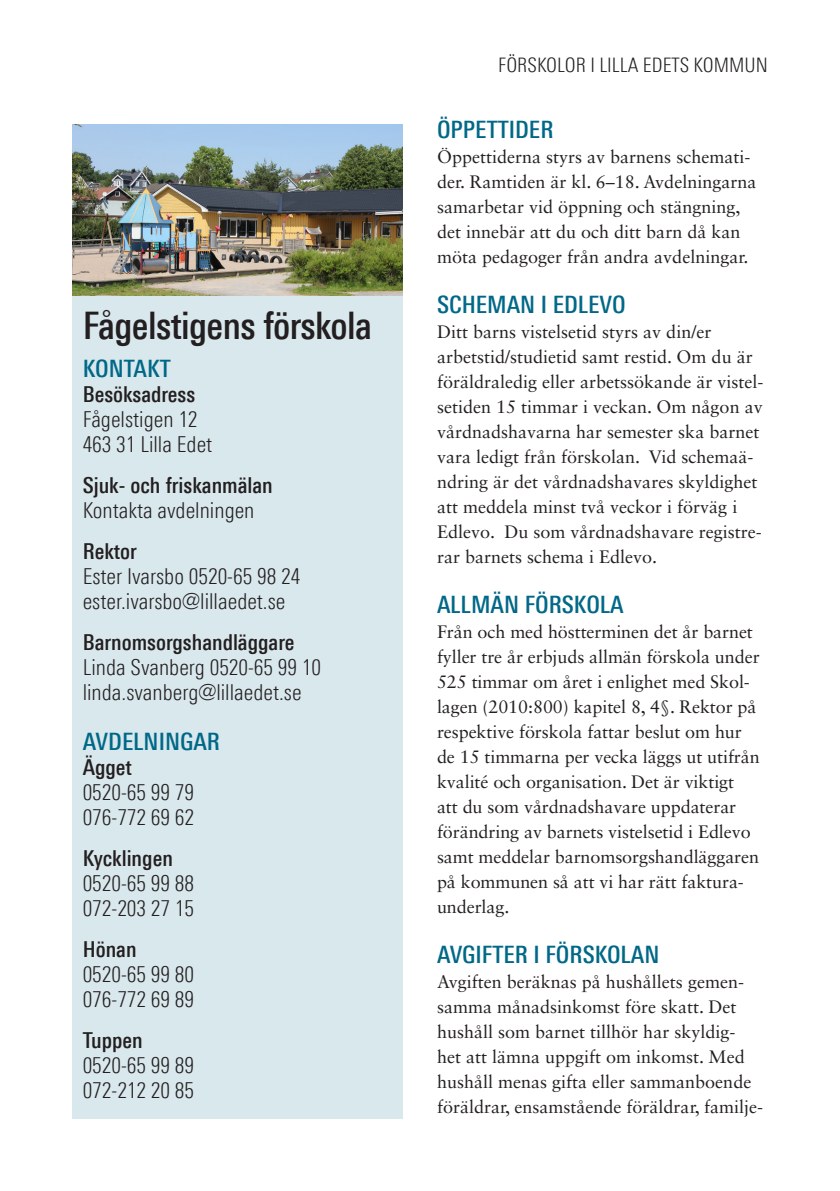
<style>
.page{position:relative;width:840px;height:1191px;background:#fff}
.page>*{position:absolute;margin:0;border:0;box-sizing:border-box;transform-origin:0 0}
.t1{font:500 38px "Linotype Univers 520 Cn";letter-spacing:-.015em;color:#231f20}
.t2{font:500 24px "Linotype Univers 520 Cn";color:#006887}
.t3{font:300 22px/25px "Linotype Univers 320 Cn";color:#231f20}
.t4{font:500 22px "Linotype Univers 520 Cn";color:#231f20}
.t5{font:300 20px "Linotype Univers 320 Cn";color:#231f20}
.t6{font:18px/25px "Sabon LT Std";color:#231f20}
</style>
<div class="page">
<div style="left:72px;top:296px;width:331px;height:823px;background:#d9e8ed"></div>
<img style="left:72px;top:124px;width:331px;height:172px">
<p class="t1" style="left:83px;top:303px;width:290px">Fågelstigens förskola</p>
<p class="t2" style="left:83px;top:354px;width:89px">KONTAKT</p>
<p class="t4" style="left:83px;top:381px;width:114px">Besöksadress</p>
<p class="t3" style="left:83px;top:407px;width:116px">Fågelstigen 12</p>
<p class="t3" style="left:83px;top:432px;width:131px">463 31 Lilla Edet</p>
<p class="t4" style="left:83px;top:472px;width:191px">Sjuk- och friskanmälan</p>
<p class="t3" style="left:83px;top:498px;width:173px">Kontakta avdelningen</p>
<p class="t4" style="left:83px;top:538px;width:56px">Rektor</p>
<p class="t3" style="left:83px;top:564px;width:219px">Ester Ivarsbo 0520-65 98 24</p>
<p class="t3" style="left:83px;top:589px;width:204px">ester.ivarsbo@lillaedet.se</p>
<p class="t4" style="left:83px;top:629px;width:213px">Barnomsorgshandläggare</p>
<p class="t3" style="left:83px;top:655px;width:240px">Linda Svanberg 0520-65 99 10</p>
<p class="t3" style="left:83px;top:680px;width:220px">linda.svanberg@lillaedet.se</p>
<p class="t2" style="left:83px;top:727px;width:139px">AVDELNINGAR</p>
<p class="t4" style="left:83px;top:754px;width:51px">Ägget</p>
<p class="t3" style="left:83px;top:780px;width:113px">0520-65 99 79<br>076-772 69 62</p>
<p class="t4" style="left:83px;top:845px;width:92px">Kycklingen</p>
<p class="t3" style="left:83px;top:871px;width:113px">0520-65 99 88<br>072-203 27 15</p>
<p class="t4" style="left:83px;top:936px;width:55px">Hönan</p>
<p class="t3" style="left:83px;top:962px;width:113px">0520-65 99 80<br>076-772 69 89</p>
<p class="t4" style="left:83px;top:1027px;width:61px">Tuppen</p>
<p class="t3" style="left:83px;top:1053px;width:113px">0520-65 99 89<br>072-212 20 85</p>
<p class="t5" style="left:498px;top:53px;width:271px">FÖRSKOLOR I LILLA EDETS KOMMUN</p>
<p class="t2" style="left:437px;top:115px;width:118px">ÖPPETTIDER</p>
<p class="t6" style="left:437px;top:144px;width:321px">Öppettiderna styrs av barnens schemati&shy;der. Ramtiden är kl. 6–18. Avdelningarna samarbetar vid öppning och stängning, det innebär att du och ditt barn då kan möta pedagoger från andra avdelningar.</p>
<p class="t2" style="left:437px;top:290px;width:190px">SCHEMAN I EDLEVO</p>
<p class="t6" style="left:437px;top:319px;width:328px">Ditt barns vistelsetid styrs av din/er arbetstid/studietid samt restid. Om du är föräldraledig eller arbetssökande är vistel&shy;setiden 15 timmar i veckan. Om någon av vårdnadshavarna har semester ska barnet vara ledigt från förskolan. Vid schemaä&shy;ndring är det vårdnadshavares skyldighet att meddela minst två veckor i förväg i Edlevo. Du som vårdnadshavare registre&shy;rar barnets schema i Edlevo.</p>
<p class="t2" style="left:437px;top:590px;width:188px">ALLMÄN FÖRSKOLA</p>
<p class="t6" style="left:437px;top:619px;width:324px">Från och med höstterminen det år barnet fyller tre år erbjuds allmän förskola under 525 timmar om året i enlighet med Skol&shy;lagen (2010:800) kapitel 8, 4§. Rektor på respektive förskola fattar beslut om hur de 15 timmarna per vecka läggs ut utifrån kvalité och organisation. Det är viktigt<br>att du som vårdnadshavare uppdaterar förändring av barnets vistelsetid i Edlevo samt meddelar barnomsorgshandläggaren på kommunen så att vi har rätt faktura&shy;underlag.</p>
<p class="t2" style="left:437px;top:940px;width:224px">AVGIFTER I FÖRSKOLAN</p>
<p class="t6" style="left:437px;top:969px;width:327px">Avgiften beräknas på hushållets gemen&shy;samma månadsinkomst före skatt. Det hushåll som barnet tillhör har skyldig&shy;het att lämna uppgift om inkomst. Med hushåll menas gifta eller sammanboende föräldrar, ensamstående föräldrar, familje-</p>
</div>
